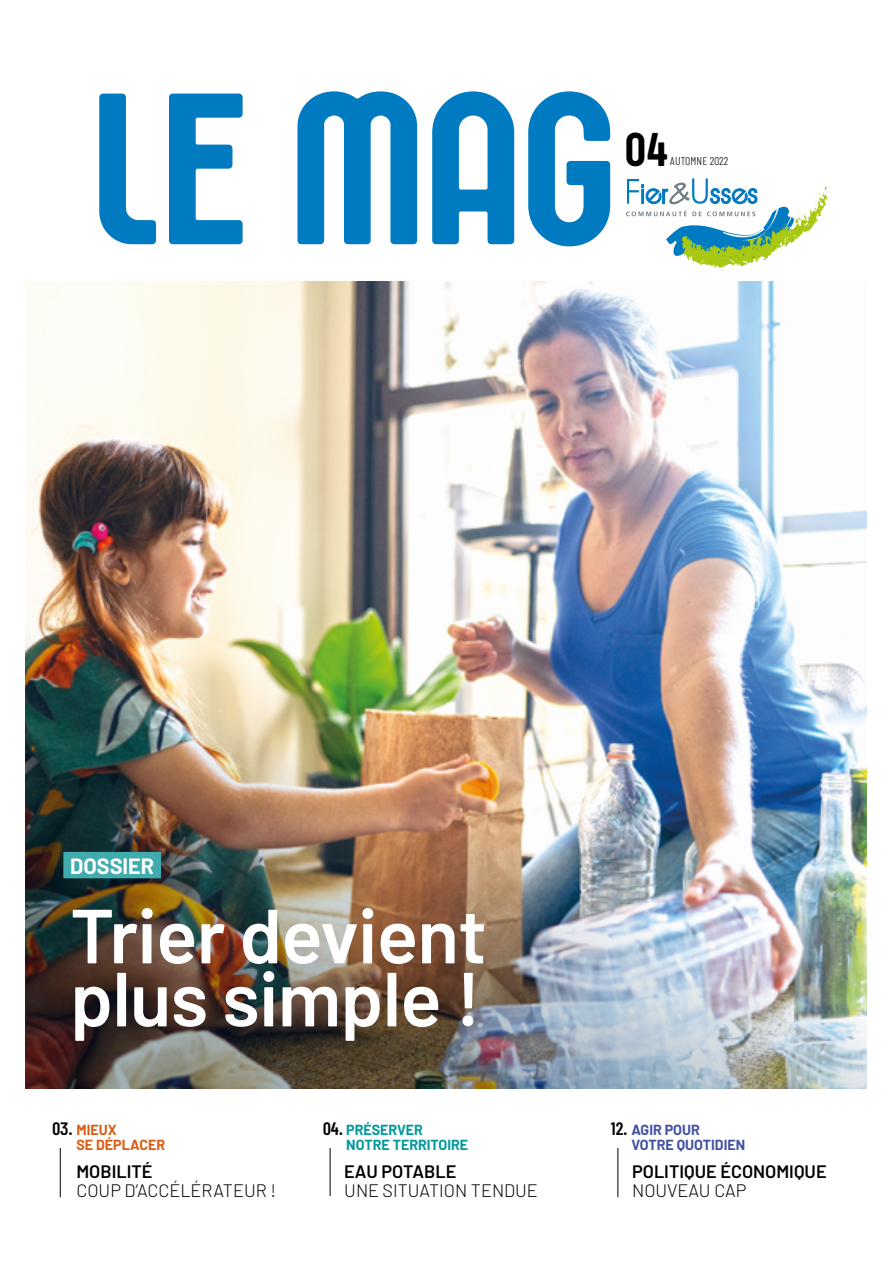
<style>
.page{position:relative;width:893px;height:1263px;background:#fff}
.page>*{position:absolute;margin:0;border:0;box-sizing:border-box;transform-origin:0 0}
.t1{font:215.25px "Aurelio Titling Trial";color:#007bc2}
.t2{font:600 76.5px/63px "Barlow";letter-spacing:-.01em;color:#fff}
.t3{font:47.1px "Aurelio Titling Trial";color:#000}
.t4{font:700 21.6px "Barlow";color:#fff}
.t5{font:300 18px "Barlow";color:#000}
.t6{font:600 18px "Barlow";color:#000}
.t7{font:700 14.25px/15px "Barlow";color:#00999a}
.t8{font:700 14.25px/15px "Barlow";color:#42519f}
.t9{font:700 14.25px/15px "Barlow";color:#dc5c13}
.t10{font:300 11.4px "Barlow Condensed";letter-spacing:.01em;color:#000}
.s1{font-family:"Barlow Condensed";font-weight:600;font-size:18px;color:#000}
</style>
<div class="page">
<img style="left:26px;top:281px;width:841px;height:808px">
<hr style="left:60px;top:1148px;width:1px;height:49px;background:#000">
<svg style="left:626px;top:178px;width:203px;height:90px"></svg>
<hr style="left:330px;top:1148px;width:1px;height:48px;background:#000">
<hr style="left:618px;top:1148px;width:1px;height:49px;background:#000">
<div style="left:63px;top:852px;width:98px;height:26px;background:#41acae"></div>
<h1 class="t1" style="left:91px;top:70px;width:527px">LE MAG</h1>
<h3 class="t3" style="left:625px;top:128px;width:45px">04</h3>
<p class="t10" style="left:670px;top:154px;width:60px">AUTOMNE 2022</p>
<p class="t4" style="left:70px;top:850px;width:86px">DOSSIER</p>
<h2 class="t2" style="left:70px;top:898px;width:418px">Trier devient plus simple !</h2>
<p class="t9" style="left:77px;top:1121px;width:90px;text-indent:-24px"><span class="s1">03.</span> MIEUX<br>SE DÉPLACER</p>
<p class="t6" style="left:76px;top:1158px;width:78px">MOBILITÉ</p>
<p class="t5" style="left:76px;top:1178px;width:201px">COUP D’ACCÉLÉRATEUR !</p>
<p class="t7" style="left:346px;top:1121px;width:123px;text-indent:-23px"><span class="s1">04.</span> PRÉSERVER<br>NOTRE TERRITOIRE</p>
<p class="t6" style="left:344px;top:1158px;width:114px">EAU POTABLE</p>
<p class="t5" style="left:344px;top:1178px;width:195px">UNE SITUATION TENDUE</p>
<p class="t8" style="left:631px;top:1121px;width:115px;text-indent:-21px"><span class="s1">12.</span> AGIR POUR<br>VOTRE QUOTIDIEN</p>
<p class="t6" style="left:632px;top:1158px;width:196px">POLITIQUE ÉCONOMIQUE</p>
<p class="t5" style="left:632px;top:1178px;width:116px">NOUVEAU CAP</p>
</div>
